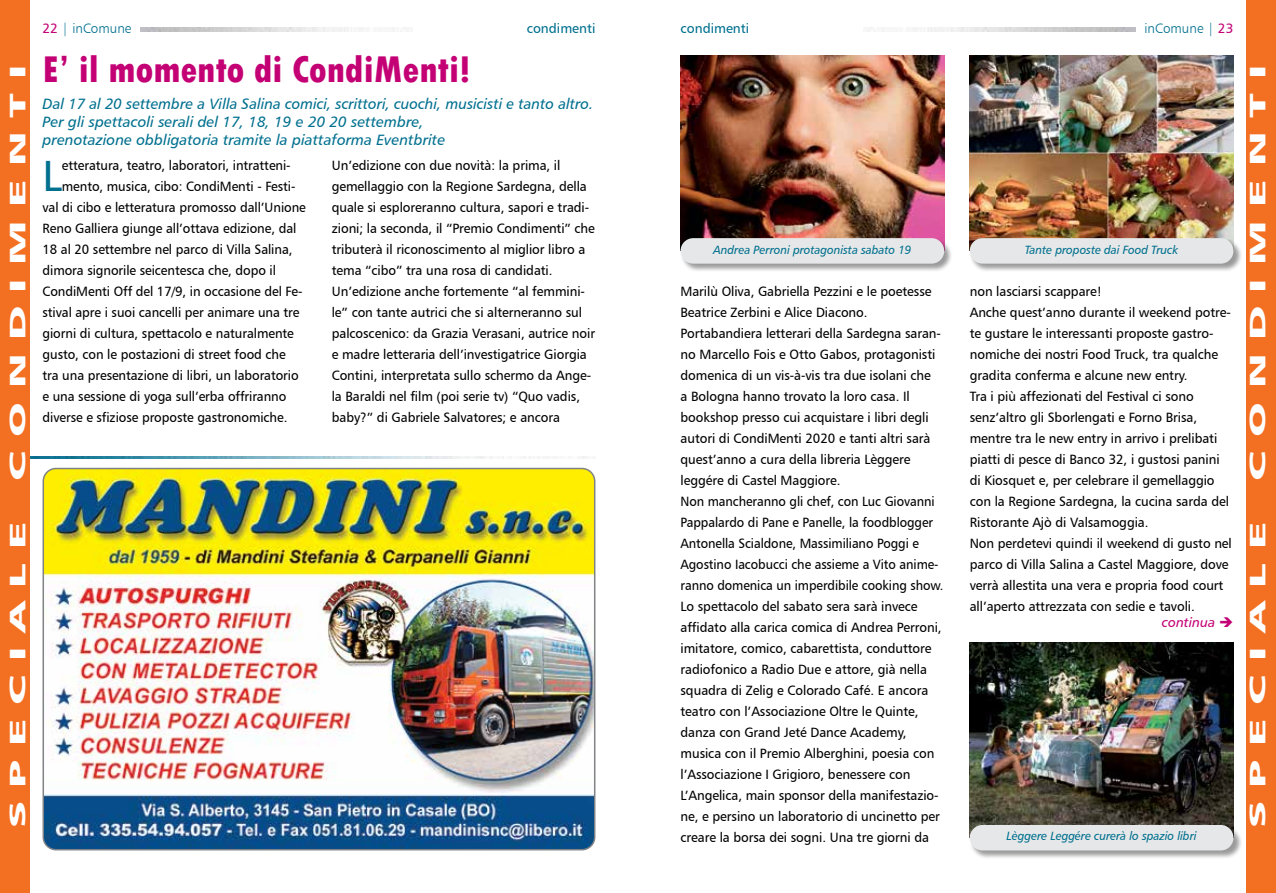
<style>
.page{position:relative;width:1276px;height:893px;background:#fff}
.page>*{position:absolute;margin:0;border:0;box-sizing:border-box;transform-origin:0 0}
.t1{font:43.8px "Humanist 777 BT Roman B";color:#00708f;scale:.96 1}
.t2{font:800 condensed 39px "Tw Cen";color:#c40075}
.t3{font:22.5px "Humanist 777 BT Black B";letter-spacing:.3em;color:#fff;scale:2 1}
.t4{font:15px/18px "Humanist 777 BT Italic B";color:#00708f}
.t5{font:13.5px/21px "Humanist 777 BT Roman B";letter-spacing:-.005em;color:#000}
.t6{font:13.5px "Humanist 777 BT Roman B";letter-spacing:-.005em;color:#000;scale:.96 1}
.t7{font:13.5px "Humanist 777 BT Light B";color:#00708f}
.t8{font:13.5px "Humanist 777 BT Roman B";color:#00708f}
.t9{font:13.5px "Humanist 777 BT Italic B";color:#c40075}
.t10{font:12px "Humanist 777 BT Italic B";letter-spacing:-.005em;color:#00708f;scale:.95 1}
.s1{font-family:"Humanist 777 BT Roman B";color:#c40075}
</style>
<div class="page">
<img style="left:30px;top:456px;width:557px;height:2px">
<img style="left:43px;top:468px;width:552px;height:382px">
<div style="left:43px;top:468px;width:552px;height:382px;border:2px solid #808285;border-radius:13px"></div>
<div style="left:0;top:0;width:30px;height:893px;background:#f36f21"></div>
<div style="left:1246px;top:0;width:30px;height:893px;background:#f36f21"></div>
<img style="left:969px;top:55px;width:264px;height:183px">
<img style="left:680px;top:55px;width:264px;height:183px">
<div style="left:680px;top:238px;width:273px;height:34px;background:#000;opacity:.4"></div>
<div style="left:680px;top:238px;width:264px;height:26px;background:#e6e7e8;border-radius:13px"></div>
<div style="left:969px;top:238px;width:273px;height:34px;background:#000;opacity:.4"></div>
<div style="left:969px;top:238px;width:264px;height:26px;background:#e6e7e8;border-radius:13px"></div>
<img style="left:969px;top:642px;width:264px;height:183px">
<div style="left:969px;top:825px;width:273px;height:34px;background:#000;opacity:.4"></div>
<div style="left:969px;top:825px;width:264px;height:25px;background:#e6e7e8;border-radius:13px"></div>
<img style="left:140px;top:28px;width:269px;height:4px">
<img style="left:867px;top:28px;width:268px;height:4px">
<h3 class="t3" style="left:3px;top:481px;width:210px;rotate:-90deg">CONDIMENTI</h3>
<p class="t7" style="left:43px;top:20px;width:90px"><span class="s1">22</span> | inComune</p>
<p class="t8" style="left:527px;top:19px;width:70px">condimenti</p>
<h2 class="t2" style="left:43px;top:47px;width:430px">E’ il momento di CondiMenti!</h2>
<p class="t4" style="left:43px;top:95px;width:552px">Dal 17 al 20 settembre a Villa Salina comici, scrittori, cuochi, musicisti e tanto altro.<br>Per gli spettacoli serali del 17, 18, 19 e 20 20 settembre,<br>prenotazione obbligatoria tramite la piattaforma Eventbrite</p>
<h1 class="t1" style="left:43px;top:148px;width:22px">L</h1>
<p class="t6" style="left:62px;top:157px;width:240px">etteratura, teatro, laboratori, intratteni-</p>
<p class="t6" style="left:62px;top:178px;width:245px">mento, musica, cibo: CondiMenti - Festi-</p>
<p class="t6" style="left:43px;top:199px;width:276px">val di cibo e letteratura promosso dall’Unione</p>
<p class="t6" style="left:43px;top:220px;width:266px">Reno Galliera giunge all’ottava edizione, dal</p>
<p class="t6" style="left:43px;top:241px;width:262px">18 al 20 settembre nel parco di Villa Salina,</p>
<p class="t6" style="left:43px;top:262px;width:245px">dimora signorile seicentesca che, dopo il</p>
<p class="t6" style="left:43px;top:283px;width:272px">CondiMenti Off del 17/9, in occasione del Fe-</p>
<p class="t6" style="left:43px;top:304px;width:269px">stival apre i suoi cancelli per animare una tre</p>
<p class="t6" style="left:43px;top:325px;width:263px">giorni di cultura, spettacolo e naturalmente</p>
<p class="t6" style="left:43px;top:346px;width:255px">gusto, con le postazioni di street food che</p>
<p class="t6" style="left:43px;top:367px;width:268px">tra una presentazione di libri, un laboratorio</p>
<p class="t6" style="left:43px;top:388px;width:256px">e una sessione di yoga sull’erba offriranno</p>
<p class="t6" style="left:43px;top:409px;width:257px">diverse e sfiziose proposte gastronomiche.</p>
<p class="t5" style="left:332px;top:154px;width:265px">Un’edizione con due novità: la prima, il gemellaggio con la Regione Sardegna, della quale si esploreranno cultura, sapori e tradi&shy;zioni; la seconda, il “Premio Condimenti” che tributerà il riconoscimento al miglior libro a tema “cibo” tra una rosa di candidati.<br>Un’edizione anche fortemente “al femmini&shy;le” con tante autrici che si alterneranno sul palcoscenico: da Grazia Verasani, autrice noir e madre letteraria dell’investigatrice Giorgia Contini, interpretata sullo schermo da Ange&shy;la Baraldi nel film (poi serie tv) “Quo vadis, baby?” di Gabriele Salvatores; e ancora</p>
<h3 class="t3" style="left:3px;top:828px;width:155px;rotate:-90deg">SPECIALE</h3>
<p class="t8" style="left:680px;top:19px;width:70px">condimenti</p>
<p class="t7" style="left:1144px;top:20px;width:90px">inComune | <span class="s1">23</span></p>
<p class="t10" style="left:713px;top:242px;width:210px">Andrea Perroni protagonista sabato 19</p>
<p class="t10" style="left:1025px;top:242px;width:163px">Tante proposte dai Food Truck</p>
<p class="t5" style="left:680px;top:280px;width:264px">Marilù Oliva, Gabriella Pezzini e le poetesse Beatrice Zerbini e Alice Diacono.<br>Portabandiera letterari della Sardegna saran&shy;no Marcello Fois e Otto Gabos, protagonisti domenica di un vis-à-vis tra due isolani che<br>a Bologna hanno trovato la loro casa. Il bookshop presso cui acquistare i libri degli autori di CondiMenti 2020 e tanti altri sarà quest’anno a cura della libreria Lèggere leggére di Castel Maggiore.<br>Non mancheranno gli chef, con Luc Giovanni Pappalardo di Pane e Panelle, la foodblogger Antonella Scialdone, Massimiliano Poggi e Agostino Iacobucci che assieme a Vito anime&shy;ranno domenica un imperdibile cooking show.<br>Lo spettacolo del sabato sera sarà invece affidato alla carica comica di Andrea Perroni, imitatore, comico, cabarettista, conduttore radiofonico a Radio Due e attore, già nella squadra di Zelig e Colorado Café. E ancora teatro con l’Associazione Oltre le Quinte, danza con Grand Jeté Dance Academy, musica con il Premio Alberghini, poesia con l’Associazione I Grigioro, benessere con L’Angelica, main sponsor della manifestazio&shy;ne, e persino un laboratorio di uncinetto per creare la borsa dei sogni. Una tre giorni da</p>
<p class="t5" style="left:969px;top:280px;width:264px">non lasciarsi scappare!<br>Anche quest’anno durante il weekend potre&shy;te gustare le interessanti proposte gastro&shy;nomiche dei nostri Food Truck, tra qualche gradita conferma e alcune new entry.<br>Tra i più affezionati del Festival ci sono senz’altro gli Sborlengati e Forno Brisa, mentre tra le new entry in arrivo i prelibati piatti di pesce di Banco 32, i gustosi panini di Kiosquet e, per celebrare il gemellaggio con la Regione Sardegna, la cucina sarda del Ristorante Ajò di Valsamoggia.<br>Non perdetevi quindi il weekend di gusto nel parco di Villa Salina a Castel Maggiore, dove verrà allestita una vera e propria food court all’aperto attrezzata con sedie e tavoli.</p>
<p class="t9" style="left:1162px;top:614px;width:73px">continua ➔</p>
<p class="t10" style="left:1006px;top:829px;width:202px">Lèggere Leggére curerà lo spazio libri</p>
<h3 class="t3" style="left:1243px;top:481px;width:210px;rotate:-90deg">CONDIMENTI</h3>
<h3 class="t3" style="left:1243px;top:828px;width:155px;rotate:-90deg">SPECIALE</h3>
</div>
